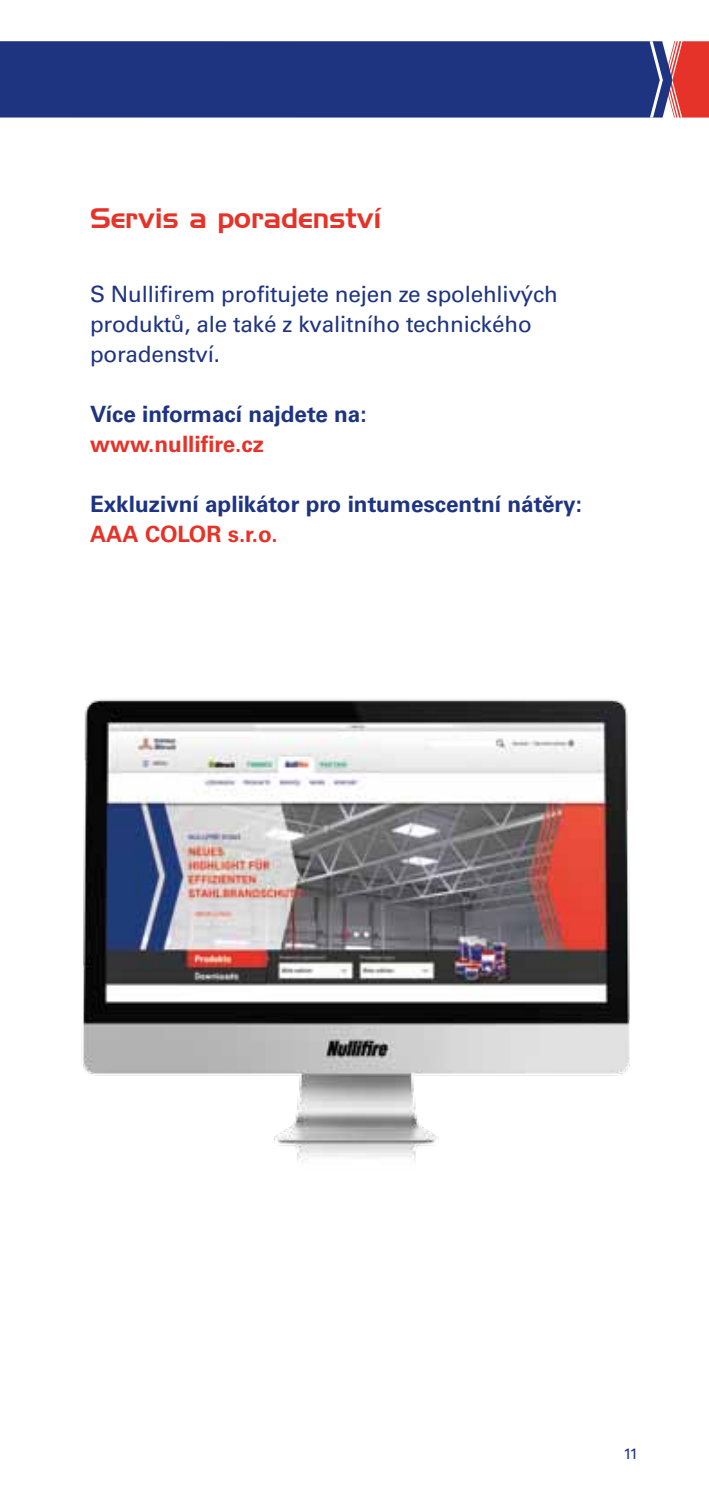
<style>
.page{position:relative;width:709px;height:1489px;background:#fff}
.page>*{position:absolute;margin:0;border:0;box-sizing:border-box;transform-origin:0 0}
.t1{font:27.5px "Handel Gothic BT";color:#e63329}
.t2{font:22.5px/30px "Univers LTCYR 55 Roman";letter-spacing:-.01em;color:#1e3480}
.t3{font:700 22.5px "Univers LTCYR 65";color:#1e3480}
.t4{font:700 22.5px "Univers LTCYR 65";color:#e63329}
.t5{font:15px "Univers LTCYR 55 Roman";color:#1e3480}
</style>
<div class="page">
<div style="left:0;top:41px;width:649px;height:77px;background:#1e3480"></div>
<svg style="left:649px;top:41px;width:60px;height:77px;background:#b75764"></svg>
<img style="left:81px;top:699px;width:549px;height:463px">
<p class="t1" style="left:90px;top:202px;width:292px">Servis a poradenství</p>
<p class="t2" style="left:90px;top:278px;width:469px">S Nullifirem profitujete nejen ze spolehlivých produktů, ale také z kvalitního technického poradenství.</p>
<p class="t3" style="left:90px;top:398px;width:278px">Více informací najdete na:</p>
<p class="t4" style="left:90px;top:428px;width:175px">www.nullifire.cz</p>
<p class="t3" style="left:90px;top:488px;width:493px">Exkluzivní aplikátor pro intumescentní nátěry:</p>
<p class="t4" style="left:90px;top:518px;width:189px">AAA COLOR s.r.o.</p>
<p class="t5" style="left:623px;top:1442px;width:16px">11</p>
</div>
